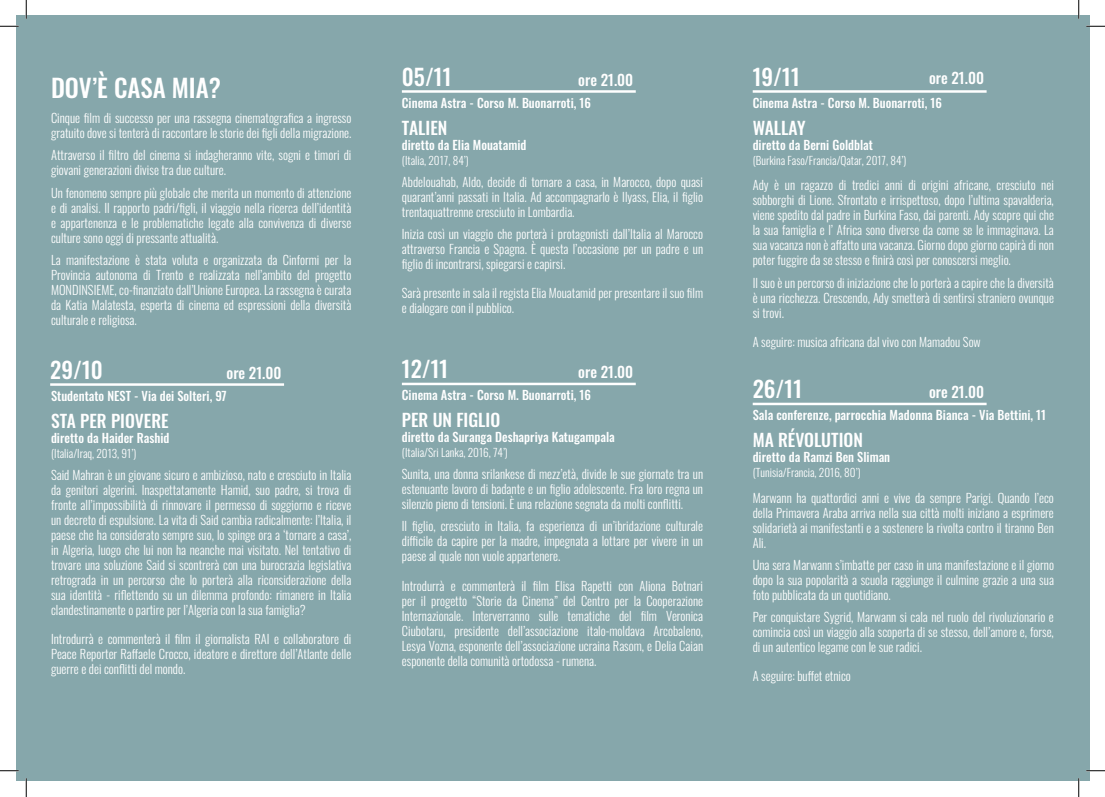
<style>
.page{position:relative;width:1105px;height:797px;background:#fff}
.page>*{position:absolute;margin:0;border:0;box-sizing:border-box;transform-origin:0 0}
.t1{font:500 25px "Oswald";color:#fff}
.t2{font:500 22.5px "Oswald";color:#fff}
.t3{font:500 17.5px "Oswald";color:#fff}
.t4{font:500 15px "Oswald";color:#fff}
.t5{font:300 12.5px/15px "Oswald";color:#fff;text-align:justify}
.t6{font:500 12.5px "Oswald";color:#fff}
.t7{font:300 11.25px "Oswald";color:#fff}
</style>
<div class="page">
<div style="left:16px;top:16px;width:1073px;height:765px;background:#86a7ab"></div>
<hr style="left:753px;top:90px;width:233px;height:3px;background:#fff">
<hr style="left:753px;top:403px;width:233px;height:2px;background:#fff">
<hr style="left:50px;top:383px;width:234px;height:3px;background:#fff">
<hr style="left:402px;top:383px;width:234px;height:2px;background:#fff">
<hr style="left:402px;top:90px;width:234px;height:3px;background:#fff">
<svg style="left:0;top:25px;width:19px;height:2px"></svg>
<svg style="left:1086px;top:25px;width:19px;height:2px"></svg>
<svg style="left:0;top:770px;width:19px;height:1px"></svg>
<svg style="left:1086px;top:770px;width:19px;height:1px"></svg>
<svg style="left:25px;top:0;width:2px;height:19px"></svg>
<svg style="left:25px;top:778px;width:2px;height:19px"></svg>
<svg style="left:1078px;top:0;width:1px;height:19px"></svg>
<svg style="left:1078px;top:778px;width:1px;height:19px"></svg>
<h1 class="t1" style="left:51px;top:74px;width:171px">DOV’È CASA MIA?</h1>
<p class="t5" style="left:51px;top:109px;width:302px">Cinque film di successo per una rassegna cinematografica a ingresso gratuito dove si tenterà di raccontare le storie dei figli della migrazione.</p>
<p class="t5" style="left:51px;top:146px;width:302px">Attraverso il filtro del cinema si indagheranno vite, sogni e timori di giovani generazioni divise tra due culture.</p>
<p class="t5" style="left:51px;top:183px;width:302px">Un fenomeno sempre più globale che merita un momento di attenzione e di analisi. Il rapporto padri/figli, il viaggio nella ricerca dell’identità e appartenenza e le problematiche legate alla convivenza di diverse culture sono oggi di pressante attualità.</p>
<p class="t5" style="left:51px;top:251px;width:302px">La manifestazione è stata voluta e organizzata da Cinformi per la Provincia autonoma di Trento e realizzata nell’ambito del progetto MONDINSIEME, co-finanziato dall’Unione Europea. La rassegna è curata da Katia Malatesta, esperta di cinema ed espressioni della diversità culturale e religiosa.</p>
<h2 class="t2" style="left:402px;top:65px;width:51px">05/11</h2>
<p class="t4" style="left:578px;top:72px;width:57px">ore 21.00</p>
<p class="t6" style="left:402px;top:96px;width:191px">Cinema Astra - Corso M. Buonarroti, 16</p>
<h3 class="t3" style="left:402px;top:118px;width:47px">TALIEN</h3>
<p class="t6" style="left:402px;top:138px;width:126px">diretto da Elia Mouatamid</p>
<p class="t7" style="left:402px;top:150px;width:68px">(Italia, 2017, 84’)</p>
<p class="t5" style="left:402px;top:173px;width:303px">Abdelouahab, Aldo, decide di tornare a casa, in Marocco, dopo quasi quarant’anni passati in Italia. Ad accompagnarlo è Ilyass, Elia, il figlio trentaquattrenne cresciuto in Lombardia.</p>
<p class="t5" style="left:402px;top:225px;width:303px">Inizia così un viaggio che porterà i protagonisti dall’Italia al Marocco attraverso Francia e Spagna. È questa l’occasione per un padre e un figlio di incontrarsi, spiegarsi e capirsi.</p>
<p class="t5" style="left:402px;top:284px;width:303px">Sarà presente in sala il regista Elia Mouatamid per presentare il suo film e dialogare con il pubblico.</p>
<h2 class="t2" style="left:753px;top:65px;width:49px">19/11</h2>
<p class="t4" style="left:929px;top:70px;width:57px">ore 21.00</p>
<p class="t6" style="left:753px;top:96px;width:191px">Cinema Astra - Corso M. Buonarroti, 16</p>
<h3 class="t3" style="left:753px;top:118px;width:55px">WALLAY</h3>
<p class="t6" style="left:753px;top:138px;width:122px">diretto da Berni Goldblat</p>
<p class="t7" style="left:753px;top:150px;width:155px">(Burkina Faso/Francia/Qatar, 2017, 84’)</p>
<p class="t5" style="left:753px;top:176px;width:303px">Ady è un ragazzo di tredici anni di origini africane, cresciuto nei sobborghi di Lione. Sfrontato e irrispettoso, dopo l’ultima spavalderia, viene spedito dal padre in Burkina Faso, dai parenti. Ady scopre qui che la sua famiglia e l’ Africa sono diverse da come se le immaginava. La sua vacanza non è affatto una vacanza. Giorno dopo giorno capirà di non poter fuggire da se stesso e finirà così per conoscersi meglio.</p>
<p class="t5" style="left:753px;top:273px;width:303px">Il suo è un percorso di iniziazione che lo porterà a capire che la diversità è una ricchezza. Crescendo, Ady smetterà di sentirsi straniero ovunque si trovi.</p>
<p class="t5" style="left:753px;top:333px;width:230px">A seguire: musica africana dal vivo con Mamadou Sow</p>
<h2 class="t2" style="left:402px;top:357px;width:48px">12/11</h2>
<p class="t4" style="left:578px;top:364px;width:57px">ore 21.00</p>
<h2 class="t2" style="left:50px;top:358px;width:54px">29/10</h2>
<p class="t4" style="left:227px;top:365px;width:57px">ore 21.00</p>
<p class="t6" style="left:51px;top:389px;width:177px">Studentato NEST - Via dei Solteri, 97</p>
<h2 class="t2" style="left:753px;top:377px;width:51px">26/11</h2>
<p class="t4" style="left:929px;top:384px;width:57px">ore 21.00</p>
<h3 class="t3" style="left:51px;top:411px;width:119px">STA PER PIOVERE</h3>
<p class="t6" style="left:51px;top:431px;width:120px">diretto da Haider Rashid</p>
<p class="t7" style="left:51px;top:443px;width:87px">(Italia/Iraq, 2013, 91’)</p>
<p class="t5" style="left:51px;top:466px;width:302px">Said Mahran è un giovane sicuro e ambizioso, nato e cresciuto in Italia da genitori algerini. Inaspettatamente Hamid, suo padre, si trova di fronte all’impossibilità di rinnovare il permesso di soggiorno e riceve un decreto di espulsione. La vita di Said cambia radicalmente: l’Italia, il paese che ha considerato sempre suo, lo spinge ora a ‘tornare a casa’, in Algeria, luogo che lui non ha neanche mai visitato. Nel tentativo di trovare una soluzione Said si scontrerà con una burocrazia legislativa retrograda in un percorso che lo porterà alla riconsiderazione della sua identità - riflettendo su un dilemma profondo: rimanere in Italia clandestinamente o partire per l’Algeria con la sua famiglia?</p>
<p class="t5" style="left:51px;top:630px;width:302px">Introdurrà e commenterà il film il giornalista RAI e collaboratore di Peace Reporter Raffaele Crocco, ideatore e direttore dell’Atlante delle guerre e dei conflitti del mondo.</p>
<p class="t6" style="left:402px;top:388px;width:191px">Cinema Astra - Corso M. Buonarroti, 16</p>
<h3 class="t3" style="left:402px;top:411px;width:100px">PER UN FIGLIO</h3>
<p class="t6" style="left:402px;top:430px;width:215px">diretto da Suranga Deshapriya Katugampala</p>
<p class="t7" style="left:402px;top:442px;width:107px">(Italia/Sri Lanka, 2016, 74’)</p>
<p class="t5" style="left:402px;top:465px;width:303px">Sunita, una donna srilankese di mezz’età, divide le sue giornate tra un estenuante lavoro di badante e un figlio adolescente. Fra loro regna un silenzio pieno di tensioni. È una relazione segnata da molti conflitti.</p>
<p class="t5" style="left:402px;top:517px;width:303px">Il figlio, cresciuto in Italia, fa esperienza di un’ibridazione culturale difficile da capire per la madre, impegnata a lottare per vivere in un paese al quale non vuole appartenere.</p>
<p class="t5" style="left:402px;top:576px;width:303px">Introdurrà e commenterà il film Elisa Rapetti con Aliona Botnari per il progetto “Storie da Cinema” del Centro per la Cooperazione Internazionale. Interverranno sulle tematiche del film Veronica Ciubotaru, presidente dell’associazione italo-moldava Arcobaleno, Lesya Vozna, esponente dell’associazione ucraina Rasom, e Delia Caian esponente della comunità ortodossa - rumena.</p>
<p class="t6" style="left:753px;top:408px;width:295px">Sala conferenze, parrocchia Madonna Bianca - Via Bettini, 11</p>
<h3 class="t3" style="left:753px;top:431px;width:112px">MA RÉVOLUTION</h3>
<p class="t6" style="left:753px;top:450px;width:139px">diretto da Ramzi Ben Sliman</p>
<p class="t7" style="left:753px;top:462px;width:109px">(Tunisia/Francia, 2016, 80’)</p>
<p class="t5" style="left:753px;top:489px;width:303px">Marwann ha quattordici anni e vive da sempre Parigi. Quando l’eco della Primavera Araba arriva nella sua città molti iniziano a esprimere solidarietà ai manifestanti e a sostenere la rivolta contro il tiranno Ben Ali.</p>
<p class="t5" style="left:753px;top:556px;width:303px">Una sera Marwann s’imbatte per caso in una manifestazione e il giorno dopo la sua popolarità a scuola raggiunge il culmine grazie a una sua foto pubblicata da un quotidiano.</p>
<p class="t5" style="left:753px;top:608px;width:303px">Per conquistare Sygrid, Marwann si cala nel ruolo del rivoluzionario e comincia così un viaggio alla scoperta di se stesso, dell’amore e, forse, di un autentico legame con le sue radici.</p>
<p class="t5" style="left:753px;top:667px;width:100px">A seguire: buffet etnico</p>
</div>
